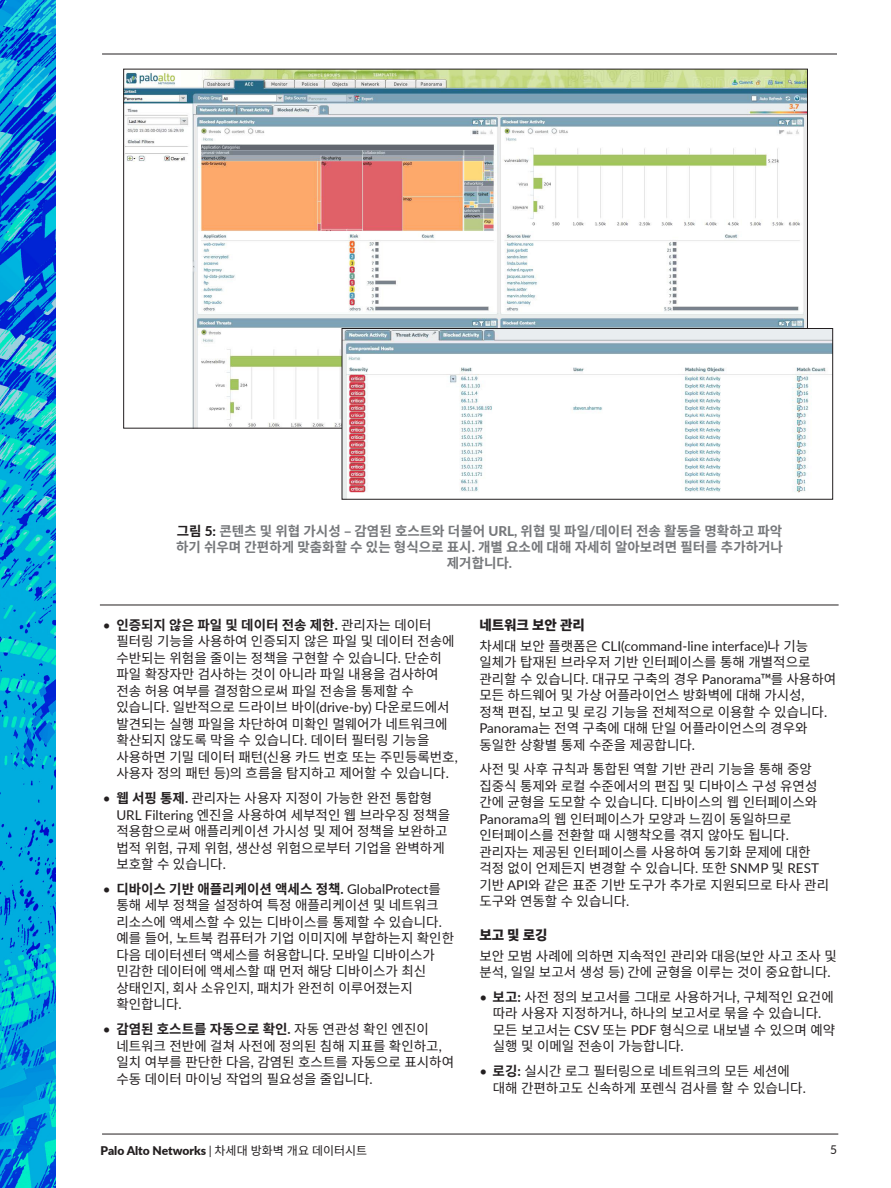
<style>
.page{position:relative;width:891px;height:1188px;background:#fff}
.page>*{position:absolute;margin:0;border:0;box-sizing:border-box;transform-origin:0 0}
.body_text_-_no_basel{font:13.5px/16.5px "Noto Sans KR";color:#231f20}
.figure_caption_with{font:700 13.5px/16.2px "Noto Sans KR";color:#76787b;text-align:center}
.subhead_tier_1{font:900 13.5px "Noto Sans KR";color:#231f20}
.t1{font:900 12px "Lato";color:#231f20}
.t2{font:12px "Lato";color:#231f20}
.s1{color:#231f20}
.s2{font-family:"Lato";font-weight:800;color:#231f20}
.s3{font-family:"Lato";font-weight:800}
.s4{font-family:"Lato"}
.s5{font-weight:700}
.s6{font-family:"Lato";font-weight:700}
.s7{font-weight:400}
.s8{font-family:"Noto Sans KR";font-weight:400}
</style>
<div class="page">
<hr style="left:102px;top:1134px;width:736px;height:1px;background:#231f20">
<hr style="left:102px;top:54px;width:735px;height:1px;background:#231f20">
<img style="left:0;top:0;width:56px;height:1188px">
<img style="left:125px;top:71px;width:681px;height:355px">
<img style="left:344px;top:330px;width:487px;height:167px">
<div style="left:342px;top:328px;width:491px;height:171px;border:1px solid #231f20"></div>
<hr style="left:100px;top:605px;width:739px;height:1px;background:#231f20">
<p class="figure_caption_with" style="left:176px;top:523px;width:608px"><span class="s1">그림</span> <span class="s2">5:</span> 콘텐츠 및 위협 가시성 – 감염된 호스트와 더불어 <span class="s3">URL,</span> 위협 및 파일<span class="s3">/</span>데이터 전송 활동을 명확하고 파악 하기 쉬우며 간편하게 맞춤화할 수 있는 형식으로 표시<span class="s3">.</span> 개별 요소에 대해 자세히 알아보려면 필터를 추가하거나 제거합니다<span class="s3">.</span></p>
<p class="body_text_-_no_basel" style="left:116px;top:617px;width:343px;text-indent:-13px"><span class="s4">•</span> <span class="s5">인증되지 않은 파일 및 데이터 전송 제한</span><span class="s6">.</span> 관리자는 데이터 필터링 기능을 사용하여 인증되지 않은 파일 및 데이터 전송에 수반되는 위험을 줄이는 정책을 구현할 수 있습니다<span class="s4">.</span> 단순히 파일 확장자만 검사하는 것이 아니라 파일 내용을 검사하여 전송 허용 여부를 결정함으로써 파일 전송을 통제할 수 있습니다<span class="s4">.</span> 일반적으로 드라이브 바이<span class="s4">(drive-by)</span> 다운로드에서 발견되는 실행 파일을 차단하여 미확인 멀웨어가 네트워크에 확산되지 않도록 막을 수 있습니다<span class="s4">.</span> 데이터 필터링 기능을 사용하면 기밀 데이터 패턴<span class="s4">(</span>신용 카드 번호 또는 주민등록번호<span class="s4">, </span>사용자 정의 패턴 등<span class="s4">)</span>의 흐름을 탐지하고 제어할 수 있습니다<span class="s4">.</span></p>
<p class="body_text_-_no_basel" style="left:116px;top:790px;width:335px;text-indent:-14px"><span class="s4">•</span> <span class="s5">웹 서핑 통제</span><span class="s6">.</span> 관리자는 사용자 지정이 가능한 완전 통합형<br><span class="s4">URL Filtering</span> 엔진을 사용하여 세부적인 웹 브라우징 정책을 적용함으로써 애플리케이션 가시성 및 제어 정책을 보완하고 법적 위험<span class="s4">,</span> 규제 위험<span class="s4">,</span> 생산성 위험으로부터 기업을 완벽하게 보호할 수 있습니다<span class="s4">.</span></p>
<p class="body_text_-_no_basel" style="left:116px;top:881px;width:339px;text-indent:-14px"><span class="s4">•</span> <span class="s5">디바이스 기반 애플리케이션 액세스 정책</span><span class="s6">.</span> <span class="s4">GlobalProtect</span>를 통해 세부 정책을 설정하여 특정 애플리케이션 및 네트워크 리소스에 액세스할 수 있는 디바이스를 통제할 수 있습니다<span class="s4">. </span>예를 들어<span class="s4">,</span> 노트북 컴퓨터가 기업 이미지에 부합하는지 확인한 다음 데이터센터 액세스를 허용합니다<span class="s4">.</span> 모바일 디바이스가 민감한 데이터에 액세스할 때 먼저 해당 디바이스가 최신 상태인지<span class="s4">,</span> 회사 소유인지<span class="s4">,</span> 패치가 완전히 이루어졌는지 확인합니다<span class="s4">.</span></p>
<p class="body_text_-_no_basel" style="left:116px;top:1021px;width:339px;text-indent:-14px"><span class="s4">•</span> <span class="s5">감염된 호스트를 자동으로 확인</span><span class="s6">.</span> 자동 연관성 확인 엔진이 네트워크 전반에 걸쳐 사전에 정의된 침해 지표를 확인하고<span class="s4">, </span>일치 여부를 판단한 다음<span class="s4">,</span> 감염된 호스트를 자동으로 표시하여 수동 데이터 마이닝 작업의 필요성을 줄입니다<span class="s4">.</span></p>
<p class="subhead_tier_1" style="left:479px;top:617px;width:107px">네트워크 보안 관리</p>
<p class="body_text_-_no_basel" style="left:479px;top:638px;width:358px">차세대 보안 플랫폼은 <span class="s4">CLI(command-line interface)</span>나 기능 일체가 탑재된 브라우저 기반 인터페이스를 통해 개별적으로 관리할 수 있습니다<span class="s4">.</span> 대규모 구축의 경우 <span class="s4">Panorama</span>™를 사용하여 모든 하드웨어 및 가상 어플라이언스 방화벽에 대해 가시성<span class="s4">,<br></span>정책 편집<span class="s4">,</span> 보고 및 로깅 기능을 전체적으로 이용할 수 있습니다<span class="s4">.<br>Panorama</span>는 전역 구축에 대해 단일 어플라이언스의 경우와 동일한 상황별 통제 수준을 제공합니다<span class="s4">.</span></p>
<p class="body_text_-_no_basel" style="left:479px;top:761px;width:351px">사전 및 사후 규칙과 통합된 역할 기반 관리 기능을 통해 중앙 집중식 통제와 로컬 수준에서의 편집 및 디바이스 구성 유연성 간에 균형을 도모할 수 있습니다<span class="s4">.</span> 디바이스의 웹 인터페이스와<br><span class="s4">Panorama</span>의 웹 인터페이스가 모양과 느낌이 동일하므로 인터페이스를 전환할 때 시행착오를 겪지 않아도 됩니다<span class="s4">. </span>관리자는 제공된 인터페이스를 사용하여 동기화 문제에 대한 걱정 없이 언제든지 변경할 수 있습니다<span class="s4">.</span> 또한 <span class="s4">SNMP</span> 및 <span class="s4">REST </span>기반 <span class="s4">API</span>와 같은 표준 기반 도구가 추가로 지원되므로 타사 관리 도구와 연동할 수 있습니다<span class="s4">.</span></p>
<p class="subhead_tier_1" style="left:479px;top:927px;width:70px">보고 및 로깅</p>
<p class="body_text_-_no_basel" style="left:479px;top:948px;width:359px">보안 모범 사례에 의하면 지속적인 관리와 대응<span class="s4">(</span>보안 사고 조사 및 분석<span class="s4">,</span> 일일 보고서 생성 등<span class="s4">)</span> 간에 균형을 이루는 것이 중요합니다<span class="s4">.</span></p>
<p class="body_text_-_no_basel" style="left:493px;top:989px;width:344px;text-indent:-13px"><span class="s4">•</span> <span class="s5">보고</span><span class="s6">:</span> 사전 정의 보고서를 그대로 사용하거나<span class="s4">,</span> 구체적인 요건에 따라 사용자 지정하거나<span class="s4">,</span> 하나의 보고서로 묶을 수 있습니다<span class="s4">. </span>모든 보고서는 <span class="s4">CSV</span> 또는 <span class="s4">PDF</span> 형식으로 내보낼 수 있으며 예약 실행 및 이메일 전송이 가능합니다<span class="s4">.</span></p>
<p class="body_text_-_no_basel" style="left:493px;top:1063px;width:315px;text-indent:-13px"><span class="s4">•</span> <span class="s5">로깅</span><span class="s6">:</span> 실시간 로그 필터링으로 네트워크의 모든 세션에 대해 간편하고도 신속하게 포렌식 검사를 할 수 있습니다<span class="s4">.</span></p>
<p class="t1" style="left:101px;top:1141px;width:268px">Palo Alto Networks <span class="s7">|</span> <span class="s8">차세대 방화벽 개요 데이터시트</span></p>
<p class="t2" style="left:830px;top:1141px;width:8px">5</p>
</div>
